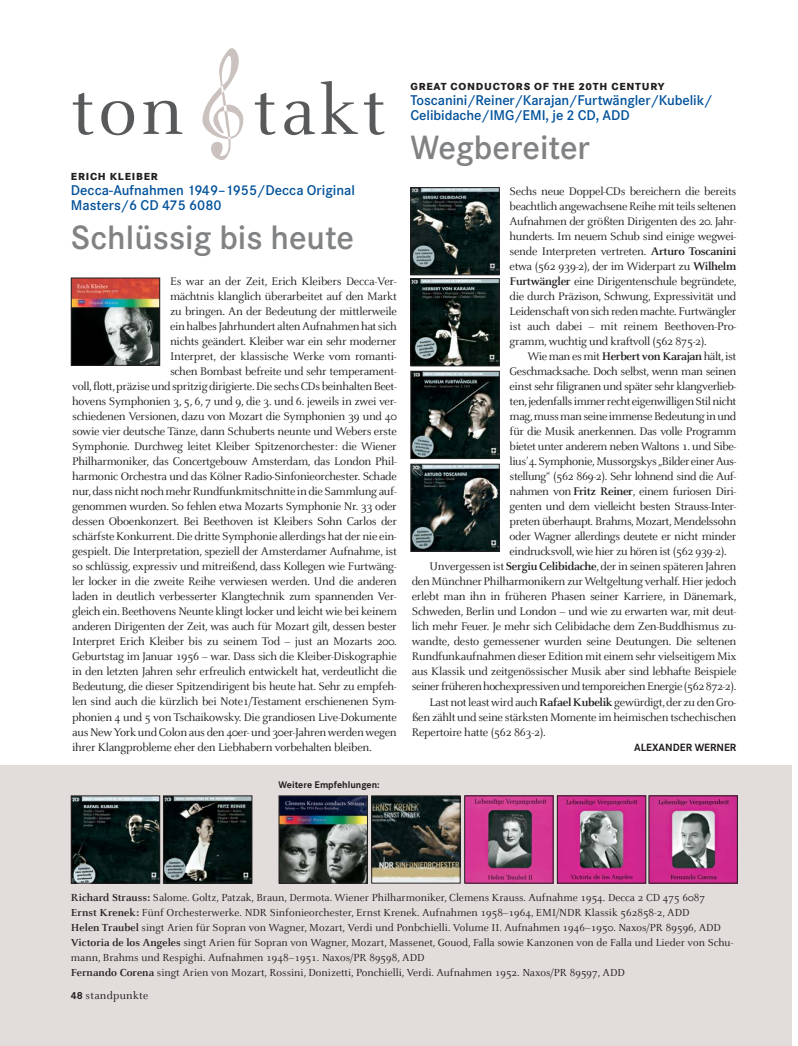
<style>
.page{position:relative;width:798px;height:1046px;background:#fff}
.page>*{position:absolute;margin:0;border:0;box-sizing:border-box;transform-origin:0 0}
.t1{font:76.25px "Celeste";letter-spacing:.05em;color:#58595b}
.t2{font:600 35px "Corporate S";color:#808284}
.t3{font:600 14.75px/15px "Corporate S";letter-spacing:-.005em;color:#00519b}
.t4{font:12.25px/15px "Celeste";letter-spacing:-.025em;color:#231f20;text-align:justify}
.t5{font:11.62px "Celeste";letter-spacing:.025em;color:#231f20}
.t6{font:11.25px/15px "Celeste";color:#231f20}
.t7{font:700 11px "Corporate S";color:#231f20}
.t8{font:800 10.62px "Corporate S";letter-spacing:.075em;color:#231f20}
.t9{font:700 10px "Corporate S";color:#231f20}
.s1{font-weight:700}
.s2{font-family:"Corporate S";font-weight:700;font-size:10.62px}
</style>
<div class="page">
<svg style="left:202px;top:48px;width:42px;height:112px"></svg>
<img style="left:412px;top:466px;width:85px;height:83px">
<div style="left:410px;top:464px;width:89px;height:87px;border:1px solid #231f20"></div>
<img style="left:412px;top:280px;width:85px;height:84px">
<div style="left:410px;top:278px;width:89px;height:88px;border:1px solid #231f20"></div>
<img style="left:412px;top:373px;width:85px;height:84px">
<div style="left:410px;top:371px;width:89px;height:88px;border:1px solid #231f20"></div>
<div style="left:0;top:765px;width:791px;height:280px;background:#e2dcda"></div>
<img style="left:373px;top:797px;width:85px;height:84px">
<div style="left:371px;top:795px;width:89px;height:88px;border:1px solid #231f20"></div>
<img style="left:466px;top:797px;width:85px;height:84px">
<img style="left:559px;top:797px;width:85px;height:84px">
<div style="left:557px;top:795px;width:89px;height:88px;border:1px solid #231f20"></div>
<img style="left:280px;top:797px;width:85px;height:84px">
<div style="left:278px;top:795px;width:89px;height:88px;border:1px solid #231f20"></div>
<img style="left:165px;top:797px;width:85px;height:84px">
<div style="left:163px;top:795px;width:89px;height:88px;border:1px solid #231f20"></div>
<img style="left:73px;top:797px;width:85px;height:84px">
<div style="left:71px;top:795px;width:89px;height:88px;border:1px solid #231f20"></div>
<img style="left:650px;top:797px;width:85px;height:84px">
<img style="left:412px;top:189px;width:85px;height:84px">
<div style="left:410px;top:187px;width:89px;height:88px;border:1px solid #231f20"></div>
<img style="left:73px;top:280px;width:85px;height:83px">
<div style="left:71px;top:278px;width:89px;height:87px;border:1px solid #231f20"></div>
<h1 class="t1" style="left:71px;top:81px;width:316px">ton takt</h1>
<p class="t8" style="left:71px;top:172px;width:88px">ERICH KLEIBER</p>
<p class="t3" style="left:71px;top:184px;width:285px">Decca-Aufnahmen 1949–1955/Decca Original<br>Masters/6 CD 475 6080</p>
<h2 class="t2" style="left:71px;top:223px;width:284px">Schlüssig bis heute</h2>
<p class="t4" style="left:170px;top:275px;width:228px">Es war an der Zeit, Erich Kleibers Decca-Ver-</p>
<p class="t4" style="left:170px;top:290px;width:228px">mächtnis klanglich überarbeitet auf den Markt</p>
<p class="t4" style="left:170px;top:305px;width:228px">zu bringen. An der Bedeutung der mittlerweile</p>
<p class="t4" style="left:170px;top:320px;width:228px">ein halbes Jahrhundert alten Aufnahmen hat sich</p>
<p class="t4" style="left:170px;top:335px;width:228px">nichts geändert. Kleiber war ein sehr moderner</p>
<p class="t4" style="left:170px;top:350px;width:228px">Interpret, der klassische Werke vom romanti-</p>
<p class="t4" style="left:170px;top:365px;width:228px">schen Bombast befreite und sehr temperament-</p>
<p class="t4" style="left:72px;top:380px;width:326px">voll,flott,präzise und spritzig dirigierte. Die sechs CDs beinhalten Beet-</p>
<p class="t4" style="left:72px;top:395px;width:326px">hovens Symphonien 3, 5, 6, 7 und 9, die 3. und 6. jeweils in zwei ver-</p>
<p class="t4" style="left:72px;top:410px;width:326px">schiedenen Versionen, dazu von Mozart die Symphonien 39 und 40</p>
<p class="t4" style="left:72px;top:425px;width:326px">sowie vier deutsche Tänze, dann Schuberts neunte und Webers erste</p>
<p class="t4" style="left:72px;top:440px;width:326px">Symphonie. Durchweg leitet Kleiber Spitzenorchester: die Wiener</p>
<p class="t4" style="left:72px;top:455px;width:326px">Philharmoniker, das Concertgebouw Amsterdam, das London Phil-</p>
<p class="t4" style="left:72px;top:470px;width:326px">harmonic Orchestra und das Kölner Radio-Sinfonieorchester. Schade</p>
<p class="t4" style="left:72px;top:485px;width:326px">nur,dass nicht noch mehr Rundfunkmitschnitte in die Sammlung auf-</p>
<p class="t4" style="left:72px;top:500px;width:326px">genommen wurden. So fehlen etwa Mozarts Symphonie Nr. 33 oder</p>
<p class="t4" style="left:72px;top:515px;width:326px">dessen Oboenkonzert. Bei Beethoven ist Kleibers Sohn Carlos der</p>
<p class="t4" style="left:72px;top:530px;width:326px">schärfste Konkurrent. Die dritte Symphonie allerdings hat der nie ein-</p>
<p class="t4" style="left:72px;top:545px;width:326px">gespielt. Die Interpretation, speziell der Amsterdamer Aufnahme, ist</p>
<p class="t4" style="left:72px;top:560px;width:326px">so schlüssig, expressiv und mitreißend, dass Kollegen wie Furtwäng-</p>
<p class="t4" style="left:72px;top:575px;width:326px">ler locker in die zweite Reihe verwiesen werden. Und die anderen</p>
<p class="t4" style="left:72px;top:590px;width:326px">laden in deutlich verbesserter Klangtechnik zum spannenden Ver-</p>
<p class="t4" style="left:72px;top:605px;width:326px">gleich ein. Beethovens Neunte klingt locker und leicht wie bei keinem</p>
<p class="t4" style="left:72px;top:620px;width:326px">anderen Dirigenten der Zeit, was auch für Mozart gilt, dessen bester</p>
<p class="t4" style="left:72px;top:635px;width:326px">Interpret Erich Kleiber bis zu seinem Tod – just an Mozarts 200.</p>
<p class="t4" style="left:72px;top:650px;width:326px">Geburtstag im Januar 1956 – war. Dass sich die Kleiber-Diskographie</p>
<p class="t4" style="left:72px;top:665px;width:326px">in den letzten Jahren sehr erfreulich entwickelt hat, verdeutlicht die</p>
<p class="t4" style="left:72px;top:680px;width:326px">Bedeutung, die dieser Spitzendirigent bis heute hat. Sehr zu empfeh-</p>
<p class="t4" style="left:72px;top:695px;width:326px">len sind auch die kürzlich bei Note1/Testament erschienenen Sym-</p>
<p class="t4" style="left:72px;top:710px;width:326px">phonien 4 und 5 von Tschaikowsky. Die grandiosen Live-Dokumente</p>
<p class="t4" style="left:72px;top:725px;width:326px">aus New York und Colon aus den 40er- und 30er-Jahren werden wegen</p>
<p class="t4" style="left:72px;top:740px;width:301px">ihrer Klangprobleme eher den Liebhabern vorbehalten bleiben.</p>
<p class="t9" style="left:278px;top:781px;width:103px">Weitere Empfehlungen:</p>
<p class="t8" style="left:410px;top:82px;width:255px">GREAT CONDUCTORS OF THE 20TH CENTURY</p>
<p class="t3" style="left:410px;top:94px;width:303px">Toscanini/Reiner/Karajan/Furtwängler/Kubelik/<br>Celibidache/IMG/EMI, je 2 CD, ADD</p>
<h2 class="t2" style="left:410px;top:133px;width:181px">Wegbereiter</h2>
<p class="t4" style="left:509px;top:185px;width:228px">Sechs neue Doppel-CDs bereichern die bereits beachtlich angewachsene Reihe mit teils seltenen Aufnahmen der größten Dirigenten des 20. Jahr&shy;hunderts. Im neuem Schub sind einige wegwei&shy;sende Interpreten vertreten. <span class="s1">Arturo Toscanini </span>etwa (562 939-2), der im Widerpart zu <span class="s1">Wilhelm Furtwängler</span> eine Dirigentenschule begründete, die durch Präzison, Schwung, Expressivität und Leidenschaft von sich reden machte. Furtwängler ist auch dabei – mit reinem Beethoven-Pro&shy;gramm, wuchtig und kraftvoll (562 875-2).</p>
<p class="t4" style="left:527px;top:350px;width:210px">Wie man es mit <span class="s1">Herbert von Karajan</span> hält,ist</p>
<p class="t4" style="left:509px;top:365px;width:228px">Geschmacksache. Doch selbst, wenn man seinen</p>
<p class="t4" style="left:509px;top:380px;width:228px">einst sehr filigranen und später sehr klangverlieb-</p>
<p class="t4" style="left:509px;top:395px;width:228px">ten,jedenfalls immer recht eigenwilligen Stil nicht</p>
<p class="t4" style="left:509px;top:410px;width:228px">mag,muss man seine immense Bedeutung in und</p>
<p class="t4" style="left:509px;top:425px;width:228px">für die Musik anerkennen. Das volle Programm</p>
<p class="t4" style="left:509px;top:440px;width:228px">bietet unter anderem neben Waltons 1. und Sibe-</p>
<p class="t4" style="left:509px;top:455px;width:228px">lius’4. Symphonie, Mussorgskys „Bilder einer Aus-</p>
<p class="t4" style="left:509px;top:470px;width:228px">stellung“ (562 869-2). Sehr lohnend sind die Auf-</p>
<p class="t4" style="left:509px;top:485px;width:228px">nahmen von <span class="s1">Fritz Reiner</span>, einem furiosen Diri-</p>
<p class="t4" style="left:509px;top:500px;width:228px">genten und dem vielleicht besten Strauss-Inter-</p>
<p class="t4" style="left:509px;top:515px;width:228px">preten überhaupt. Brahms, Mozart, Mendelssohn</p>
<p class="t4" style="left:509px;top:530px;width:228px">oder Wagner allerdings deutete er nicht minder</p>
<p class="t4" style="left:509px;top:545px;width:218px">eindrucksvoll, wie hier zu hören ist (562 939-2).</p>
<p class="t4" style="left:429px;top:560px;width:308px">Unvergessen ist <span class="s1">Sergiu Celibidache</span>,der in seinen späteren Jahren</p>
<p class="t4" style="left:411px;top:575px;width:326px">den Münchner Philharmonikern zur Weltgeltung verhalf. Hier jedoch</p>
<p class="t4" style="left:411px;top:590px;width:326px">erlebt man ihn in früheren Phasen seiner Karriere, in Dänemark,</p>
<p class="t4" style="left:411px;top:605px;width:326px">Schweden, Berlin und London – und wie zu erwarten war, mit deut-</p>
<p class="t4" style="left:411px;top:620px;width:326px">lich mehr Feuer. Je mehr sich Celibidache dem Zen-Buddhismus zu-</p>
<p class="t4" style="left:411px;top:635px;width:326px">wandte, desto gemessener wurden seine Deutungen. Die seltenen</p>
<p class="t4" style="left:411px;top:650px;width:326px">Rundfunkaufnahmen dieser Edition mit einem sehr vielseitigem Mix</p>
<p class="t4" style="left:411px;top:665px;width:326px">aus Klassik und zeitgenössischer Musik aber sind lebhafte Beispiele</p>
<p class="t4" style="left:411px;top:680px;width:326px">seiner früheren hochexpressiven und temporeichen Energie (562 872-2).</p>
<p class="t4" style="left:429px;top:695px;width:308px">Last not least wird auch <span class="s1">Rafael Kubelik</span>gewürdigt,der zu den Gro-</p>
<p class="t4" style="left:411px;top:710px;width:326px">ßen zählt und seine stärksten Momente im heimischen tschechischen</p>
<p class="t4" style="left:411px;top:725px;width:135px">Repertoire hatte (562 863-2).</p>
<p class="t7" style="left:633px;top:742px;width:104px">ALEXANDER WERNER</p>
<p class="t6" style="left:71px;top:890px;width:663px"><span class="s1">Richard Strauss:</span> Salome. Goltz, Patzak, Braun, Dermota. Wiener Philharmoniker, Clemens Krauss. Aufnahme 1954. Decca 2 CD 475 6087<br><span class="s1">Ernst Krenek:</span> Fünf Orchesterwerke. NDR Sinfonieorchester, Ernst Krenek. Aufnahmen 1958–1964, EMI/NDR Klassik 562858-2, ADD<br><span class="s1">Helen Traubel</span> singt Arien für Sopran von Wagner, Mozart, Verdi und Ponbchielli. Volume II. Aufnahmen 1946–1950. Naxos/PR 89596, ADD <span class="s1">Victoria de los Angeles</span> singt Arien für Sopran von Wagner, Mozart, Massenet, Gouod, Falla sowie Kanzonen von de Falla und Lieder von Schu&shy;mann, Brahms und Respighi. Aufnahmen 1948–1951. Naxos/PR 89598, ADD<br><span class="s1">Fernando Corena</span> singt Arien von Mozart, Rossini, Donizetti, Ponchielli, Verdi. Aufnahmen 1952. Naxos/PR 89597, ADD</p>
<p class="t5" style="left:71px;top:990px;width:79px"><span class="s2">48</span> standpunkte</p>
</div>
